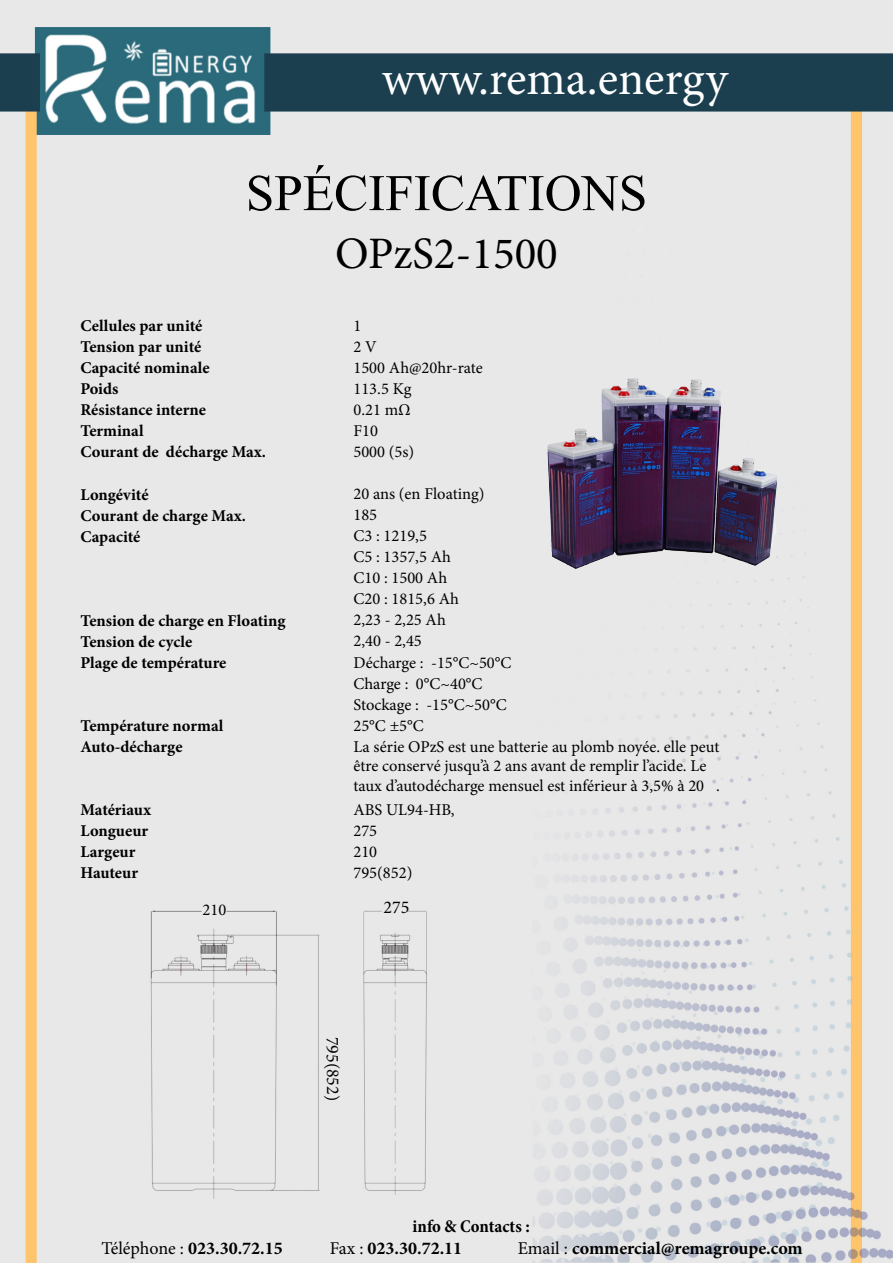
<style>
.page{position:relative;width:893px;height:1263px;background:#fff}
.page>*{position:absolute;margin:0;border:0;box-sizing:border-box;transform-origin:0 0}
.t1{font:76.5px "Microsoft Himalaya";color:#000}
.t2{font:48px "Minion Pro";color:#fff}
.t3{font:45px "Minion Pro";color:#000}
.t4{font:700 18px "Minion Pro";color:#000}
.t5{font:700 condensed 18px "Minion Pro";color:#000}
.t6{font:18px "Minion Pro";letter-spacing:-.005em;color:#000}
.t7{font:16.5px/19.5px "Minion Pro";color:#000}
.t8{font:700 16.5px "Minion Pro";color:#000}
.s1{font-weight:400}
</style>
<div class="page">
<img style="left:0;top:0;width:893px;height:1263px">
<img style="left:527px;top:361px;width:273px;height:228px">
<p class="t2" style="left:382px;top:47px;width:347px">www.rema.energy</p>
<p class="t1" style="left:246px;top:139px;width:403px">SPÉCIFICATIONS</p>
<p class="t8" style="left:80px;top:315px;width:123px">Cellules par unité</p>
<p class="t8" style="left:80px;top:336px;width:122px">Tension par unité</p>
<p class="t8" style="left:80px;top:357px;width:131px">Capacité nominale</p>
<p class="t8" style="left:80px;top:378px;width:40px">Poids</p>
<p class="t8" style="left:80px;top:399px;width:127px">Résistance interne</p>
<p class="t8" style="left:80px;top:420px;width:65px">Terminal</p>
<p class="t8" style="left:80px;top:441px;width:187px">Courant de décharge Max.</p>
<p class="t8" style="left:80px;top:483px;width:70px">Longévité</p>
<p class="t8" style="left:80px;top:504px;width:167px">Courant de charge Max.</p>
<p class="t8" style="left:80px;top:525px;width:61px">Capacité</p>
<p class="t8" style="left:80px;top:609px;width:207px">Tension de charge en Floating</p>
<p class="t8" style="left:80px;top:630px;width:113px">Tension de cycle</p>
<p class="t8" style="left:80px;top:651px;width:148px">Plage de température</p>
<p class="t8" style="left:80px;top:714px;width:144px">Température normal</p>
<p class="t8" style="left:80px;top:735px;width:104px">Auto-décharge</p>
<p class="t8" style="left:80px;top:798px;width:72px">Matériaux</p>
<p class="t8" style="left:80px;top:819px;width:69px">Longueur</p>
<p class="t8" style="left:80px;top:840px;width:56px">Largeur</p>
<p class="t8" style="left:80px;top:861px;width:59px">Hauteur</p>
<p class="t3" style="left:335px;top:224px;width:224px">OPzS2-1500</p>
<p class="t7" style="left:353px;top:316px;width:9px">1</p>
<p class="t7" style="left:353px;top:337px;width:25px">2 V</p>
<p class="t7" style="left:353px;top:358px;width:131px">1500 Ah@20hr-rate</p>
<p class="t7" style="left:353px;top:379px;width:60px">113.5 Kg</p>
<p class="t7" style="left:353px;top:400px;width:59px">0.21 mΩ</p>
<p class="t7" style="left:353px;top:421px;width:26px">F10</p>
<p class="t7" style="left:353px;top:442px;width:62px">5000 (5s)</p>
<p class="t7" style="left:353px;top:484px;width:133px">20 ans (en Floating)</p>
<p class="t7" style="left:353px;top:505px;width:25px">185</p>
<p class="t7" style="left:353px;top:526px;width:75px">C3 : 1219,5</p>
<p class="t7" style="left:353px;top:547px;width:99px">C5 : 1357,5 Ah</p>
<p class="t7" style="left:353px;top:568px;width:95px">C10 : 1500 Ah</p>
<p class="t7" style="left:353px;top:589px;width:107px">C20 : 1815,6 Ah</p>
<p class="t7" style="left:353px;top:610px;width:94px">2,23 - 2,25 Ah</p>
<p class="t7" style="left:353px;top:631px;width:70px">2,40 - 2,45</p>
<p class="t7" style="left:353px;top:653px;width:160px">Décharge : -15°C~50°C</p>
<p class="t7" style="left:353px;top:674px;width:131px">Charge : 0°C~40°C</p>
<p class="t7" style="left:353px;top:694px;width:155px">Stockage : -15°C~50°C</p>
<p class="t7" style="left:353px;top:715px;width:72px">25°C ±5°C</p>
<p class="t7" style="left:353px;top:736px;width:368px">La série OPzS est une batterie au plomb noyée. elle peut être conservé jusqu’à 2 ans avant de remplir l’acide. Le taux d’autodécharge mensuel est inférieur à 3,5% à 20 ℃.</p>
<p class="t7" style="left:353px;top:799px;width:103px">ABS UL94-HB,</p>
<p class="t7" style="left:353px;top:820px;width:25px">275</p>
<p class="t7" style="left:353px;top:841px;width:25px">210</p>
<p class="t7" style="left:353px;top:862px;width:60px">795(852)</p>
<p class="t7" style="left:203px;top:900px;width:25px">210</p>
<p class="t6" style="left:383px;top:895px;width:27px">275</p>
<p class="t6" style="left:345px;top:1036px;width:66px;rotate:90deg">795(852)</p>
<p class="t5" style="left:413px;top:1214px;width:119px">info &amp; Contacts :</p>
<p class="t4" style="left:101px;top:1235px;width:183px"><span class="s1">Téléphone :</span> 023.30.72.15</p>
<p class="t4" style="left:330px;top:1235px;width:134px"><span class="s1">Fax :</span> 023.30.72.11</p>
<p class="t4" style="left:518px;top:1235px;width:287px"><span class="s1">Email :</span> commercial@remagroupe.com</p>
</div>
